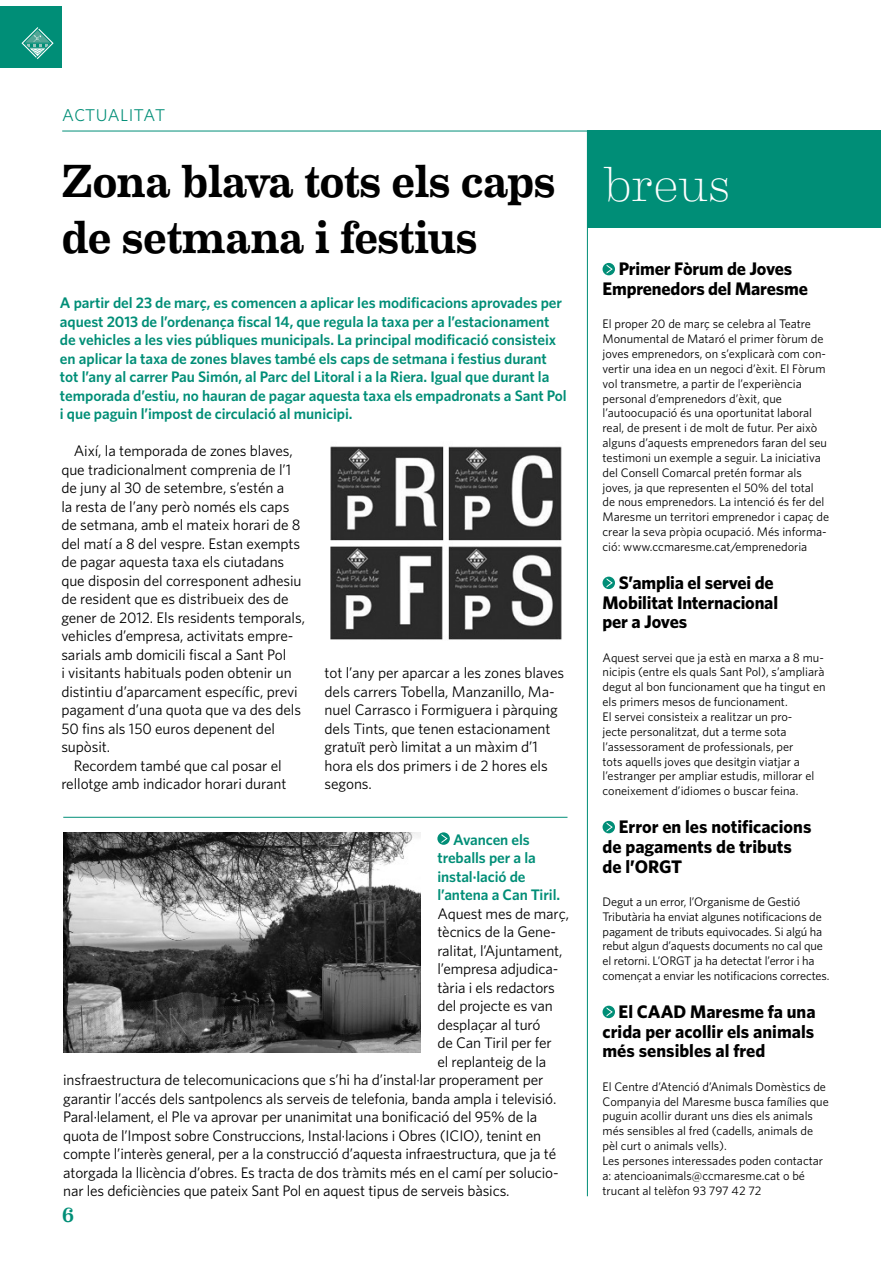
<style>
.page{position:relative;width:893px;height:1263px;background:#fff}
.page>*{position:absolute;margin:0;border:0;box-sizing:border-box;transform-origin:0 0}
.t1{font:100 49.5px "Eames Century Modern";color:#fff}
.t2{font:500 46.65px/55.9px "Eames Century Modern";letter-spacing:-.01em;color:#000}
.t3{font:23.25px "Whitney Light SC";color:#008e77}
.t4{font:500 20.4px "Eames Century Modern";color:#008e77}
.t5{font:700 18.15px/19.6px "Whitney";letter-spacing:-.01em;color:#000}
.t6{font:15.3px/18.5px "Whitney";letter-spacing:-.01em;color:#000}
.t7{font:600 15.3px/18.5px "Whitney";letter-spacing:-.005em;color:#008e77}
.t8{font:12.45px/14.9px "Whitney";color:#000}
</style>
<div class="page">
<svg style="left:602px;top:263px;width:13px;height:12px"></svg>
<svg style="left:606px;top:265px;width:6px;height:8px"></svg>
<svg style="left:602px;top:577px;width:13px;height:12px"></svg>
<svg style="left:606px;top:579px;width:6px;height:8px"></svg>
<svg style="left:602px;top:821px;width:13px;height:12px"></svg>
<svg style="left:606px;top:823px;width:6px;height:8px"></svg>
<svg style="left:602px;top:1006px;width:13px;height:12px"></svg>
<svg style="left:606px;top:1008px;width:6px;height:8px"></svg>
<div style="left:587px;top:131px;width:293px;height:97px;background:#008e77"></div>
<hr style="left:62px;top:131px;width:525px;height:1px;background:#008e77">
<hr style="left:587px;top:131px;width:1px;height:1065px;background:#008e77">
<div style="left:0;top:6px;width:62px;height:62px;background:#008e77"></div>
<svg style="left:21px;top:27px;width:33px;height:32px"></svg>
<hr style="left:63px;top:817px;width:504px;height:1px;background:#008e77">
<svg style="left:437px;top:832px;width:13px;height:13px"></svg>
<svg style="left:441px;top:834px;width:6px;height:9px"></svg>
<img style="left:63px;top:833px;width:358px;height:220px">
<img style="left:330px;top:446px;width:232px;height:194px">
<h3 class="t3" style="left:62px;top:103px;width:104px">actualitat</h3>
<h2 class="t2" style="left:61px;top:157px;width:495px">Zona blava tots els caps de setmana i festius</h2>
<p class="t7" style="left:60px;top:295px;width:508px">A partir del 23 de març, es comencen a aplicar les modificacions aprovades per aquest 2013 de l’ordenança fiscal 14, que regula la taxa per a l’estacionament de vehicles a les vies públiques municipals. La principal modificació consisteix en aplicar la taxa de zones blaves també els caps de setmana i festius durant tot l’any al carrer Pau Simón, al Parc del Litoral i a la Riera. Igual que durant la temporada d’estiu, no hauran de pagar aquesta taxa els empadronats a Sant Pol i que paguin l’impost de circulació al municipi.</p>
<p class="t6" style="left:74px;top:443px;width:221px">Així, la temporada de zones blaves,</p>
<p class="t6" style="left:61px;top:462px;width:231px">que tradicionalment comprenia de l’1</p>
<p class="t6" style="left:61px;top:480px;width:224px">de juny al 30 de setembre, s’estén a</p>
<p class="t6" style="left:61px;top:499px;width:229px">la resta de l’any però només els caps</p>
<p class="t6" style="left:61px;top:517px;width:241px">de setmana, amb el mateix horari de 8</p>
<p class="t6" style="left:61px;top:536px;width:240px">del matí a 8 del vespre. Estan exempts</p>
<p class="t6" style="left:61px;top:554px;width:224px">de pagar aquesta taxa els ciutadans</p>
<p class="t6" style="left:61px;top:573px;width:242px">que disposin del corresponent adhesiu</p>
<p class="t6" style="left:61px;top:591px;width:229px">de resident que es distribueix des de</p>
<p class="t6" style="left:61px;top:610px;width:245px">gener de 2012. Els residents temporals,</p>
<p class="t6" style="left:61px;top:628px;width:234px">vehicles d’empresa, activitats empre-</p>
<p class="t6" style="left:61px;top:647px;width:226px">sarials amb domicili fiscal a Sant Pol</p>
<p class="t6" style="left:61px;top:665px;width:232px">i visitants habituals poden obtenir un</p>
<p class="t6" style="left:61px;top:684px;width:238px">distintiu d’aparcament específic, previ</p>
<p class="t6" style="left:61px;top:702px;width:241px">pagament d’una quota que va des dels</p>
<p class="t6" style="left:61px;top:720px;width:215px">50 fins als 150 euros depenent del</p>
<p class="t6" style="left:61px;top:739px;width:50px">supòsit.</p>
<p class="t6" style="left:74px;top:757px;width:210px">Recordem també que cal posar el</p>
<p class="t6" style="left:61px;top:776px;width:227px">rellotge amb indicador horari durant</p>
<p class="t6" style="left:324px;top:665px;width:241px">tot l’any per aparcar a les zones blaves dels carrers Tobella, Manzanillo, Ma&shy;nuel Carrasco i Formiguera i pàrquing dels Tints, que tenen estacionament gratuït però limitat a un màxim d’1 hora els dos primers i de 2 hores els segons.</p>
<p class="t7" style="left:437px;top:831px;width:124px;text-indent:16px">Avancen els treballs per a la instal·lació de l’antena a Can Tiril.</p>
<p class="t6" style="left:437px;top:905px;width:133px">Aquest mes de març,</p>
<p class="t6" style="left:437px;top:924px;width:120px">tècnics de la Gene-</p>
<p class="t6" style="left:437px;top:942px;width:126px">ralitat, l’Ajuntament,</p>
<p class="t6" style="left:437px;top:961px;width:122px">l’empresa adjudica-</p>
<p class="t6" style="left:437px;top:979px;width:119px">tària i els redactors</p>
<p class="t6" style="left:437px;top:998px;width:117px">del projecte es van</p>
<p class="t6" style="left:437px;top:1016px;width:105px">desplaçar al turó</p>
<p class="t6" style="left:437px;top:1035px;width:116px">de Can Tiril per fer</p>
<p class="t6" style="left:437px;top:1053px;width:110px">el replanteig de la</p>
<p class="t6" style="left:63px;top:1072px;width:481px">insfraestructura de telecomunicacions que s’hi ha d’instal·lar properament per</p>
<p class="t6" style="left:63px;top:1090px;width:494px">garantir l’accés dels santpolencs als serveis de telefonia, banda ampla i televisió.</p>
<p class="t6" style="left:63px;top:1109px;width:475px">Paral·lelament, el Ple va aprovar per unanimitat una bonificació del 95% de la</p>
<p class="t6" style="left:63px;top:1127px;width:479px">quota de l’Impost sobre Construccions, Instal·lacions i Obres (ICIO), tenint en</p>
<p class="t6" style="left:63px;top:1146px;width:494px">compte l’interès general, per a la construcció d’aquesta infraestructura, que ja té</p>
<p class="t6" style="left:63px;top:1164px;width:497px">atorgada la llicència d’obres. Es tracta de dos tràmits més en el camí per solucio-</p>
<p class="t6" style="left:63px;top:1183px;width:448px">nar les deficiències que pateix Sant Pol en aquest tipus de serveis bàsics.</p>
<h3 class="t4" style="left:62px;top:1208px;width:13px">6</h3>
<h1 class="t1" style="left:605px;top:155px;width:127px">breus</h1>
<h3 class="t5" style="left:602px;top:261px;width:207px;text-align:center">Primer Fòrum de Joves<br>Emprenedors del Maresme</h3>
<p class="t8" style="left:602px;top:318px;width:228px">El proper 20 de març se celebra al Teatre Monumental de Mataró el primer fòrum de joves emprenedors, on s’explicarà com con&shy;vertir una idea en un negoci d’èxit. El Fòrum vol transmetre, a partir de l’experiència personal d’emprenedors d’èxit, que l’autoocupació és una oportunitat laboral real, de present i de molt de futur. Per això alguns d’aquests emprenedors faran del seu testimoni un exemple a seguir. La iniciativa del Consell Comarcal pretén formar als joves, ja que representen el 50% del total de nous emprenedors. La intenció és fer del Maresme un territori emprenedor i capaç de crear la seva pròpia ocupació. Més informa&shy;ció: www.ccmaresme.cat/emprenedoria</p>
<h3 class="t5" style="left:602px;top:574px;width:177px;text-indent:16px">S’amplia el servei de<br>Mobilitat Internacional per a Joves</h3>
<p class="t8" style="left:602px;top:651px;width:224px">Aquest servei que ja està en marxa a 8 mu&shy;nicipis (entre els quals Sant Pol), s’ampliarà degut al bon funcionament que ha tingut en els primers mesos de funcionament.<br>El servei consisteix a realitzar un pro-<br>jecte personalitzat, dut a terme sota l’assessorament de professionals, per<br>tots aquells joves que desitgin viatjar a l’estranger per ampliar estudis, millorar el coneixement d’idiomes o buscar feina.</p>
<h3 class="t5" style="left:602px;top:819px;width:210px;text-indent:16px">Error en les notificacions de pagaments de tributs de l’ORGT</h3>
<p class="t8" style="left:602px;top:895px;width:228px">Degut a un error, l’Organisme de Gestió Tributària ha enviat algunes notificacions de pagament de tributs equivocades. Si algú ha rebut algun d’aquests documents no cal que el retorni. L’ORGT ja ha detectat l’error i ha començat a enviar les notificacions correctes.</p>
<h3 class="t5" style="left:602px;top:1003px;width:214px;text-align:justify;text-indent:16px">El CAAD Maresme fa una crida per acollir els animals més sensibles al fred</h3>
<p class="t8" style="left:602px;top:1080px;width:228px">El Centre d’Atenció d’Animals Domèstics de Companyia del Maresme busca famílies que puguin acollir durant uns dies els animals més sensibles al fred (cadells, animals de pèl curt o animals vells).<br>Les persones interessades poden contactar a: atencioanimals@ccmaresme.cat o bé trucant al telèfon 93 797 42 72</p>
</div>
